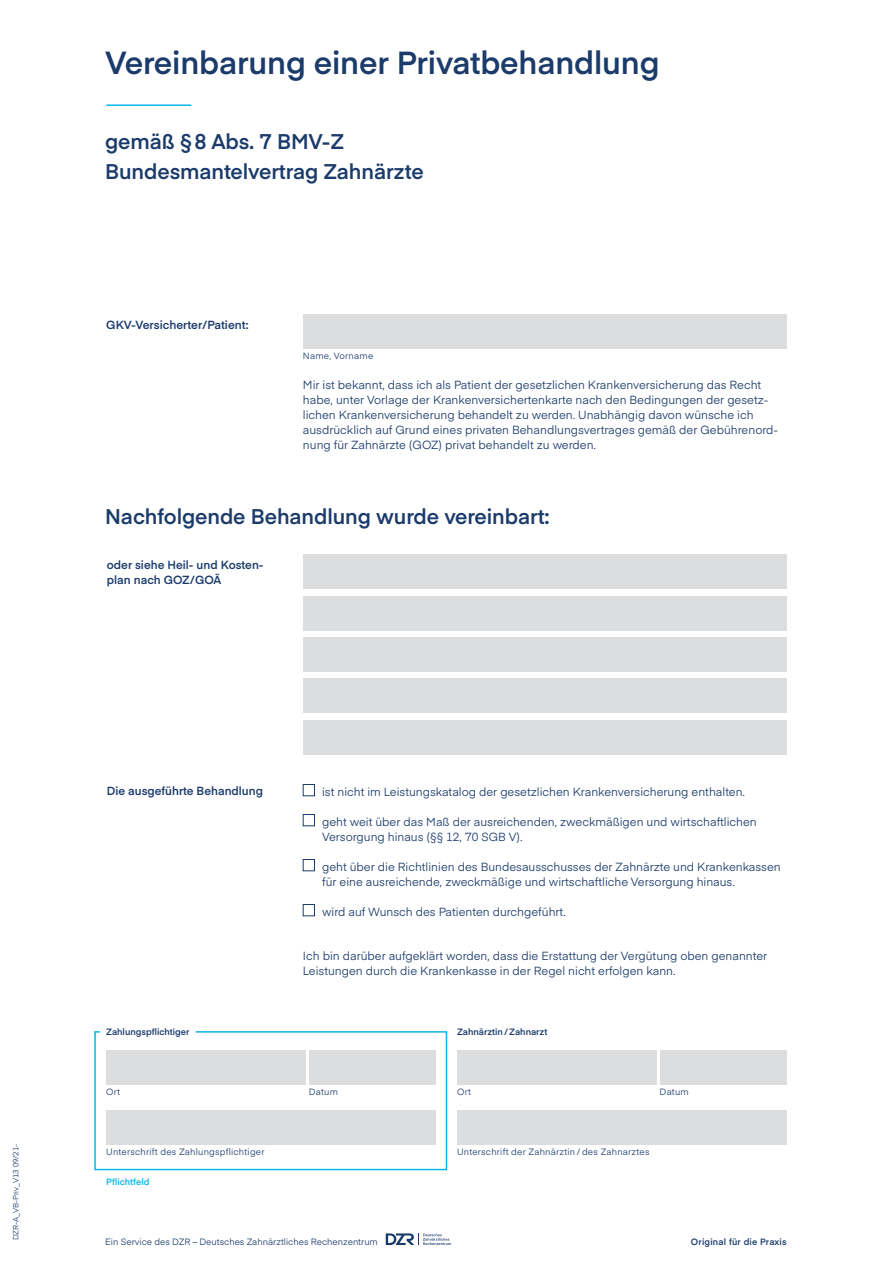
<style>
.page{position:relative;width:893px;height:1263px;background:#fff}
.page>*{position:absolute;margin:0;border:0;box-sizing:border-box;transform-origin:0 0}
.t1{font:600 31.5px "Eina 01";letter-spacing:-.005em;color:#1b3b6b}
.t2{font:600 21px/30px "Eina 01";letter-spacing:-.005em;color:#1b3b6b}
.t3{font:11.7px/15px "Eina 01";color:#1b3b6b}
.t4{font:600 11.7px/15px "Eina 01";color:#1b3b6b}
.t5{font:9px "Eina 01";letter-spacing:.025em;color:#1b3b6b}
.t6{font:9px "Eina 01";color:#1b3b6b}
.t7{font:600 9px "Eina 01";color:#1b3b6b}
.t8{font:600 9px "Eina 01";letter-spacing:.025em;color:#1b3b6b}
.t9{font:600 9px "Eina 01";color:#0ab6e5}
.t10{font:7.5px "Eina 01";color:#1b3b6b}
</style>
<div class="page">
<div style="left:303px;top:315px;width:484px;height:34px;background:#dcdddf"></div>
<div style="left:303px;top:555px;width:484px;height:34px;background:#dcdddf"></div>
<div style="left:303px;top:596px;width:484px;height:34px;background:#dcdddf"></div>
<div style="left:303px;top:637px;width:484px;height:34px;background:#dcdddf"></div>
<div style="left:303px;top:679px;width:484px;height:34px;background:#dcdddf"></div>
<div style="left:303px;top:720px;width:484px;height:34px;background:#dcdddf"></div>
<div style="left:457px;top:1050px;width:200px;height:34px;background:#dcdddf"></div>
<div style="left:457px;top:1110px;width:330px;height:34px;background:#dcdddf"></div>
<div style="left:660px;top:1050px;width:127px;height:34px;background:#dcdddf"></div>
<hr style="left:106px;top:104px;width:85px;height:2px;background:#0ab6e5">
<svg style="left:94px;top:1031px;width:354px;height:140px"></svg>
<svg style="left:386px;top:1233px;width:65px;height:12px"></svg>
<div style="left:303px;top:784px;width:12px;height:12px;border:1px solid #1b3b6b"></div>
<div style="left:303px;top:814px;width:12px;height:12px;border:1px solid #1b3b6b"></div>
<div style="left:303px;top:859px;width:12px;height:12px;border:1px solid #1b3b6b"></div>
<div style="left:303px;top:904px;width:12px;height:12px;border:1px solid #1b3b6b"></div>
<p class="t10" style="left:10px;top:1240px;width:98px;rotate:-90deg">DZR-A_VB-Priv_V13 09/21-</p>
<h1 class="t1" style="left:105px;top:40px;width:556px">Vereinbarung einer Privatbehandlung</h1>
<h2 class="t2" style="left:105px;top:126px;width:320px">gemäß §8 Abs. 7 BMV-Z<br>Bundesmantelvertrag Zahnärzte</h2>
<p class="t4" style="left:106px;top:317px;width:144px">GKV-Versicherter/Patient:</p>
<p class="t5" style="left:303px;top:349px;width:72px">Name, Vorname</p>
<p class="t3" style="left:303px;top:377px;width:477px">Mir ist bekannt, dass ich als Patient der gesetzlichen Krankenversicherung das Recht habe, unter Vorlage der Krankenversichertenkarte nach den Bedingungen der gesetz&shy;lichen Krankenversicherung behandelt zu werden. Unabhängig davon wünsche ich ausdrücklich auf Grund eines privaten Behandlungsvertrages gemäß der Gebührenord&shy;nung für Zahnärzte (GOZ) privat behandelt zu werden.</p>
<h2 class="t2" style="left:105px;top:501px;width:446px">Nachfolgende Behandlung wurde vereinbart:</h2>
<p class="t4" style="left:107px;top:557px;width:158px">oder siehe Heil- und Kosten&shy;plan nach GOZ/GOÄ</p>
<p class="t4" style="left:107px;top:782px;width:158px">Die ausgeführte Behandlung</p>
<p class="t3" style="left:322px;top:783px;width:424px">ist nicht im Leistungskatalog der gesetzlichen Krankenversicherung enthalten.</p>
<p class="t3" style="left:322px;top:813px;width:436px">geht weit über das Maß der ausreichenden, zweckmäßigen und wirtschaftlichen<br>Versorgung hinaus (§§ 12, 70 SGB V).</p>
<p class="t3" style="left:322px;top:858px;width:460px">geht über die Richtlinien des Bundesausschusses der Zahnärzte und Krankenkassen für eine ausreichende, zweckmäßige und wirtschaftliche Versorgung hinaus.</p>
<p class="t3" style="left:322px;top:903px;width:245px">wird auf Wunsch des Patienten durchgeführt.</p>
<p class="t3" style="left:303px;top:947px;width:466px">Ich bin darüber aufgeklärt worden, dass die Erstattung der Vergütung oben genannter<br>Leistungen durch die Krankenkasse in der Regel nicht erfolgen kann.</p>
<p class="t7" style="left:106px;top:1025px;width:85px">Zahlungspflichtiger</p>
<p class="t7" style="left:457px;top:1025px;width:92px">Zahnärztin/Zahnarzt</p>
<p class="t5" style="left:106px;top:1084px;width:15px">Ort</p>
<p class="t5" style="left:309px;top:1084px;width:31px">Datum</p>
<p class="t5" style="left:457px;top:1084px;width:15px">Ort</p>
<p class="t5" style="left:660px;top:1084px;width:31px">Datum</p>
<p class="t5" style="left:106px;top:1144px;width:160px">Unterschrift des Zahlungspflichtiger</p>
<p class="t5" style="left:457px;top:1144px;width:194px">Unterschrift der Zahnärztin / des Zahnarztes</p>
<p class="t9" style="left:106px;top:1175px;width:45px">Pflichtfeld</p>
<p class="t6" style="left:105px;top:1234px;width:274px">Ein Service des DZR – Deutsches Zahnärztliches Rechenzentrum</p>
<p class="t8" style="left:691px;top:1235px;width:97px">Original für die Praxis</p>
</div>
